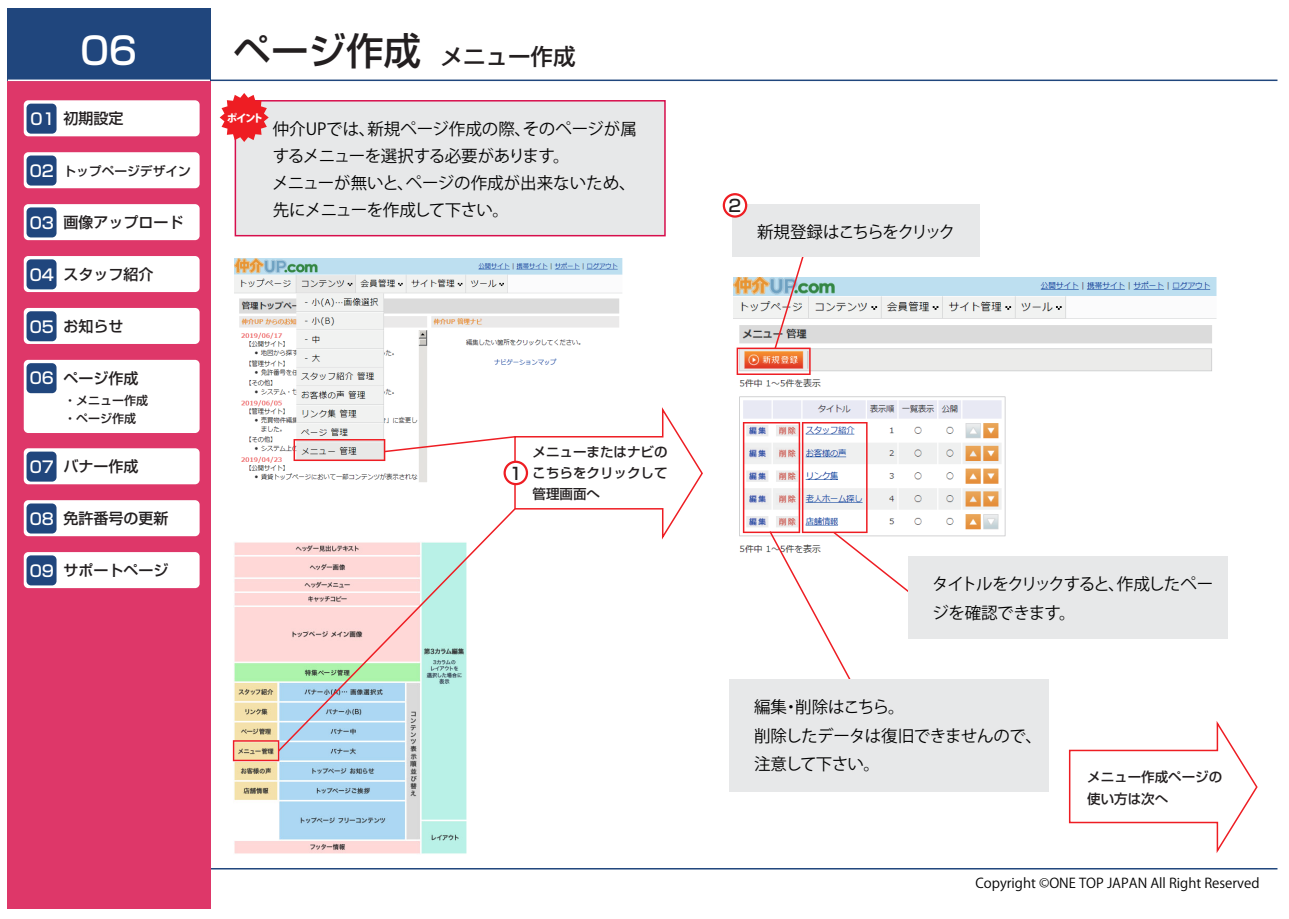
<style>
.page{position:relative;width:1289px;height:919px;background:#fff}
.page>*{position:absolute;margin:0;border:0;box-sizing:border-box;transform-origin:0 0}
.t1{font:500 37.5px "Shin Go Pro";color:#231f20}
.t2{font:500 37.5px "Shin Go Pro";color:#fff}
.t3{font:500 22.5px "Shin Go Pro";color:#231f20}
.t4{font:500 16.8px "Shin Go Pro";color:#231f20}
.t5{font:16.5px/27px "Koz Go Pr 6 N";letter-spacing:-.01em;color:#030303}
.t6{font:16.5px/28.5px "Koz Go Pr 6 N";letter-spacing:-.03em;color:#030303}
.t7{font:16.5px/28.5px "Koz Go Pr 6 N";letter-spacing:-.07em;color:#030303}
.t8{font:16.5px "Koz Go Pr 6 N";letter-spacing:-.085em;color:#030303}
.t9{font:500 15px "Shin Go Pro";color:#231f20}
.t10{font:500 13.5px/21px "Shin Go Pro";color:#231f20;text-align:justify}
.t11{font:13.5px "Koz Go Pr 6 N";color:#030303}
.t12{font:500 12.75px "Shin Go Pro";color:#231f20}
.t13{font:500 12px/18px "Shin Go Pro";color:#231f20}
.t14{font:800 10.5px "Koz Go Pr 6 N";color:#fff}
.s1{font-size:15.9px;color:#fff}
</style>
<div class="page">
<img style="left:733px;top:278px;width:484px;height:275px">
<img style="left:235px;top:258px;width:388px;height:222px">
<hr style="left:10px;top:867px;width:1267px;height:2px;background:#20467d">
<div style="left:8px;top:8px;width:203px;height:900px;background:#de3769"></div>
<div style="left:8px;top:8px;width:203px;height:72px;background:#20467d"></div>
<hr style="left:10px;top:80px;width:1267px;height:1px;background:#20467d">
<hr style="left:8px;top:80px;width:202px;height:1px;background:#fff">
<div style="left:24px;top:100px;width:176px;height:36px;background:#fff;border-radius:4px"></div>
<div style="left:27px;top:104px;width:30px;height:30px;background:#20467d;border-radius:4px"></div>
<div style="left:24px;top:152px;width:176px;height:36px;background:#fff;border-radius:4px"></div>
<div style="left:27px;top:155px;width:30px;height:30px;background:#20467d;border-radius:4px"></div>
<div style="left:24px;top:204px;width:176px;height:36px;background:#fff;border-radius:4px"></div>
<div style="left:27px;top:207px;width:30px;height:30px;background:#20467d;border-radius:4px"></div>
<div style="left:24px;top:256px;width:176px;height:36px;background:#fff;border-radius:4px"></div>
<div style="left:27px;top:259px;width:30px;height:30px;background:#20467d;border-radius:4px"></div>
<div style="left:24px;top:308px;width:176px;height:36px;background:#fff;border-radius:4px"></div>
<div style="left:27px;top:311px;width:30px;height:30px;background:#20467d;border-radius:4px"></div>
<div style="left:24px;top:360px;width:176px;height:73px;background:#fff;border-radius:4px"></div>
<div style="left:27px;top:363px;width:30px;height:30px;background:#20467d;border-radius:4px"></div>
<div style="left:24px;top:448px;width:176px;height:36px;background:#fff;border-radius:4px"></div>
<div style="left:27px;top:451px;width:30px;height:30px;background:#20467d;border-radius:4px"></div>
<div style="left:24px;top:500px;width:176px;height:36px;background:#fff;border-radius:4px"></div>
<div style="left:27px;top:503px;width:30px;height:30px;background:#20467d;border-radius:4px"></div>
<div style="left:24px;top:552px;width:176px;height:36px;background:#fff;border-radius:4px"></div>
<div style="left:27px;top:555px;width:30px;height:30px;background:#20467d;border-radius:4px"></div>
<img style="left:234px;top:542px;width:233px;height:312px">
<svg style="left:233px;top:740px;width:46px;height:21px"></svg>
<svg style="left:293px;top:404px;width:410px;height:136px"></svg>
<svg style="left:276px;top:506px;width:241px;height:247px"></svg>
<svg style="left:743px;top:422px;width:170px;height:257px"></svg>
<div style="left:729px;top:679px;width:319px;height:112px;background:#e7e8e9"></div>
<div style="left:908px;top:556px;width:319px;height:82px;background:#e7e8e9"></div>
<img style="left:736px;top:256px;width:83px;height:119px">
<div style="left:732px;top:204px;width:248px;height:52px;background:#e7e8e9"></div>
<div style="left:235px;top:100px;width:430px;height:136px;background:#e7e8e9;border:2px solid #d70e4c"></div>
<svg style="left:1068px;top:721px;width:190px;height:132px"></svg>
<svg style="left:504px;top:462px;width:23px;height:22px"></svg>
<div style="left:503px;top:460px;width:25px;height:25px;border:2px solid #ee1d23;border-radius:50%"></div>
<svg style="left:723px;top:194px;width:23px;height:22px"></svg>
<div style="left:722px;top:193px;width:25px;height:25px;border:2px solid #ee1d23;border-radius:50%"></div>
<svg style="left:220px;top:93px;width:49px;height:49px"></svg>
<h1 class="t2" style="left:80px;top:20px;width:58px">06</h1>
<h1 class="t1" style="left:233px;top:20px;width:189px">ページ作成</h1>
<h2 class="t3" style="left:440px;top:38px;width:136px">メニュー作成</h2>
<p class="t9" style="left:31px;top:106px;width:94px"><span class="s1">01</span> 初期設定</p>
<p class="t12" style="left:30px;top:161px;width:163px"><span class="s1">02</span> トップページデザイン</p>
<p class="t9" style="left:30px;top:210px;width:155px"><span class="s1">03</span> 画像アップロード</p>
<p class="t9" style="left:30px;top:262px;width:125px"><span class="s1">04</span> スタッフ紹介</p>
<p class="t9" style="left:30px;top:314px;width:95px"><span class="s1">05</span> お知らせ</p>
<p class="t9" style="left:30px;top:365px;width:110px"><span class="s1">06</span> ページ作成</p>
<p class="t13" style="left:64px;top:390px;width:85px">・メニュー作成・ページ作成</p>
<p class="t9" style="left:30px;top:454px;width:110px"><span class="s1">07</span> バナー作成</p>
<p class="t9" style="left:30px;top:506px;width:140px"><span class="s1">08</span> 免許番号の更新</p>
<p class="t9" style="left:30px;top:558px;width:140px"><span class="s1">09</span> サポートページ</p>
<p class="t14" style="left:227px;top:112px;width:38px">ポイント</p>
<p class="t5" style="left:272px;top:115px;width:366px">仲介UPでは、新規ページ作成の際、そのページが属するメニューを選択する必要があります。<br>メニューが無いと、ページの作成が出来ないため、先にメニューを作成して下さい。</p>
<p class="t4" style="left:509px;top:459px;width:14px">1</p>
<p class="t10" style="left:532px;top:439px;width:136px">メニューまたはナビのこちらをクリックして管理画面へ</p>
<p class="t4" style="left:728px;top:192px;width:14px">2</p>
<p class="t8" style="left:757px;top:222px;width:200px">新規登録はこちらをクリック</p>
<p class="t7" style="left:932px;top:570px;width:282px">タイトルをクリックすると、作成したページを確認できます。</p>
<p class="t6" style="left:754px;top:693px;width:289px">編集・削除はこちら。<br>削除したデータは復旧できませんので、注意して下さい。</p>
<p class="t10" style="left:1087px;top:765px;width:136px">メニュー作成ページの使い方は次へ</p>
<p class="t11" style="left:975px;top:874px;width:285px">Copyright ©ONE TOP JAPAN All Right Reserved</p>
</div>
